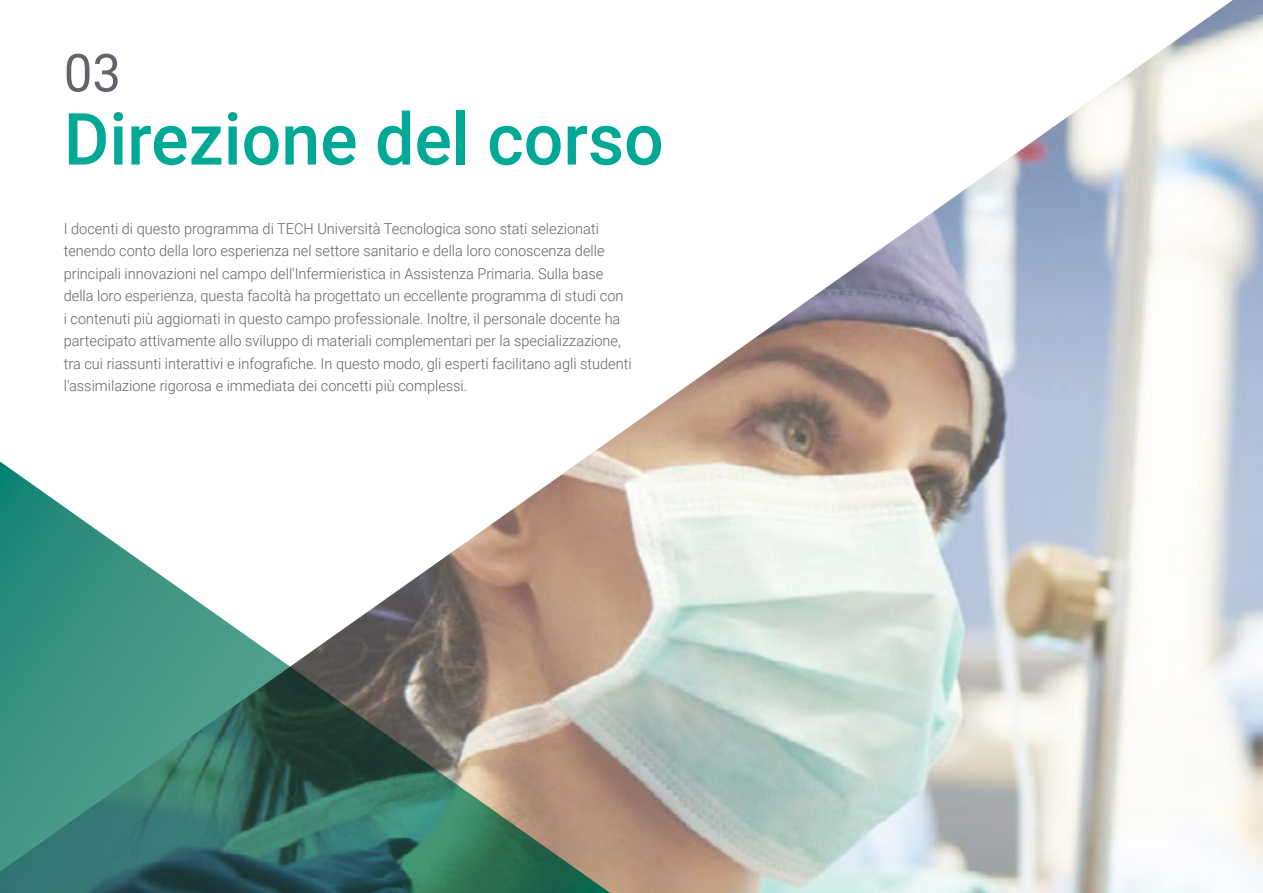
<style>
.page{position:relative;width:1263px;height:893px;background:#fff}
.page>*{position:absolute;margin:0;border:0;box-sizing:border-box;transform-origin:0 0}
.t1{font:500 72px "Roboto";color:#00a996}
.t2{font:52.5px "Roboto";color:#61646a}
.t3{font:300 15px/22.5px "Roboto";color:#61646a}
</style>
<div class="page">
<img style="left:602px;top:0;width:661px;height:893px">
<svg style="left:0;top:446px;width:640px;height:447px"></svg>
<h2 class="t2" style="left:64px;top:36px;width:59px">03</h2>
<h1 class="t1" style="left:64px;top:89px;width:601px">Direzione del corso</h1>
<p class="t3" style="left:64px;top:216px;width:569px">I docenti di questo programma di TECH Università Tecnologica sono stati selezionati tenendo conto della loro esperienza nel settore sanitario e della loro conoscenza delle principali innovazioni nel campo dell'Infermieristica in Assistenza Primaria. Sulla base della loro esperienza, questa facoltà ha progettato un eccellente programma di studi con<br>i contenuti più aggiornati in questo campo professionale. Inoltre, il personale docente ha partecipato attivamente allo sviluppo di materiali complementari per la specializzazione, tra cui riassunti interattivi e infografiche. In questo modo, gli esperti facilitano agli studenti l'assimilazione rigorosa e immediata dei concetti più complessi.</p>
</div>
